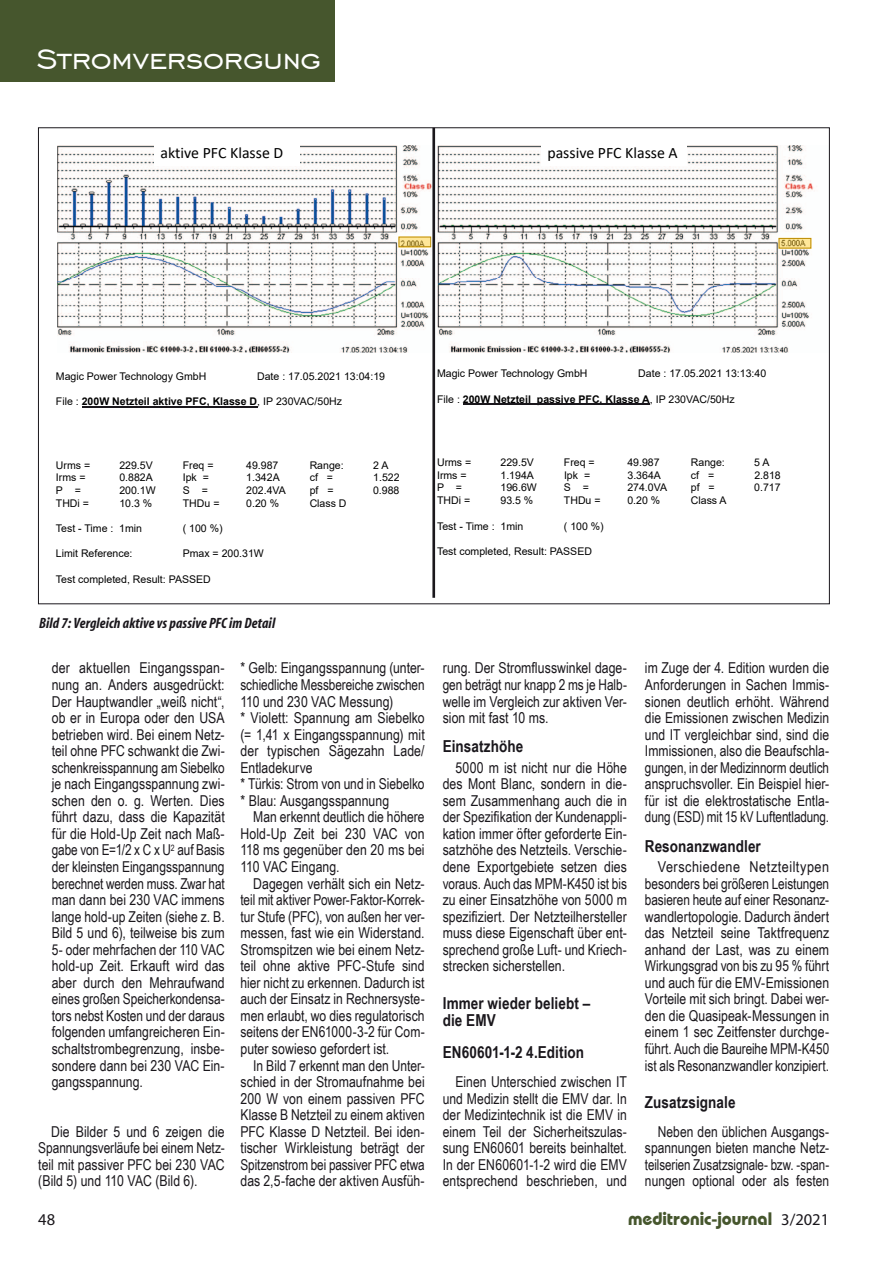
<style>
.page{position:relative;width:893px;height:1263px;background:#fff}
.page>*{position:absolute;margin:0;border:0;box-sizing:border-box;transform-origin:0 0}
.t1{font:36px "Engravers Gothic BT";letter-spacing:-.01em;color:#fff}
.t2{font:700 18px "Bauhaus IT Cby BT";color:#46562d}
.t3{font:700 16.5px/16.5px "Arial Narrow";letter-spacing:.005em;color:#1a171c}
.t4{font:16.5px "Myriad Pro";color:#1a171c}
.t5{font:15.9px "Calibri";color:#000}
.t6{font:15px/16.5px "Arial Narrow";color:#1a171c;text-align:justify}
.t7{font:italic 700 condensed 15px "Myriad";letter-spacing:.005em;color:#1a171c}
.t8{font:10.5px "Arial";color:#000}
.t9{font:700 10.5px "Arial";color:#000}
.s1{font-weight:400}
.s2{font-family:"Myriad Pro";font-weight:400;font-size:16.5px;color:#1a171c}
</style>
<div class="page">
<img style="left:58px;top:145px;width:756px;height:209px">
<img style="left:400px;top:239px;width:29px;height:6px">
<div style="left:398px;top:237px;width:33px;height:10px;border:1px solid #bd8d06"></div>
<img style="left:781px;top:240px;width:28px;height:6px">
<div style="left:779px;top:238px;width:32px;height:10px;border:1px solid #bd8d06"></div>
<hr style="left:82px;top:406px;width:175px;height:1px;background:#1a171c">
<hr style="left:463px;top:404px;width:187px;height:1px;background:#1a171c">
<hr style="left:432px;top:128px;width:3px;height:470px;background:#1a171c">
<div style="left:154px;top:140px;width:145px;height:26px;background:#fff"></div>
<div style="left:541px;top:140px;width:145px;height:26px;background:#fff"></div>
<div style="left:0;top:0;width:334px;height:82px;background:#46562d"></div>
<h1 class="t1" style="left:36px;top:39px;width:286px">Stromversorgung</h1>
<p class="t5" style="left:160px;top:142px;width:124px">aktive PFC Klasse D</p>
<p class="t5" style="left:547px;top:142px;width:132px">passive PFC Klasse A</p>
<p class="t8" style="left:56px;top:369px;width:152px">Magic Power Technology GmbH</p>
<p class="t8" style="left:257px;top:369px;width:129px">Date : 17.05.2021 13:04:19</p>
<p class="t9" style="left:56px;top:394px;width:288px"><span class="s1">File :</span> 200W Netzteil aktive PFC, Klasse D<span class="s1">, IP 230VAC/50Hz</span></p>
<p class="t8" style="left:437px;top:366px;width:152px">Magic Power Technology GmbH</p>
<p class="t8" style="left:638px;top:366px;width:129px">Date : 17.05.2021 13:13:40</p>
<p class="t9" style="left:437px;top:391px;width:299px"><span class="s1">File :</span> 200W Netzteil passive PFC, Klasse A<span class="s1">, IP 230VAC/50Hz</span></p>
<p class="t8" style="left:56px;top:458px;width:36px">Urms =</p>
<p class="t8" style="left:119px;top:458px;width:35px">229.5V</p>
<p class="t8" style="left:183px;top:458px;width:32px">Freq =</p>
<p class="t8" style="left:246px;top:458px;width:34px">49.987</p>
<p class="t8" style="left:310px;top:458px;width:35px">Range:</p>
<p class="t8" style="left:373px;top:458px;width:17px">2 A</p>
<p class="t8" style="left:56px;top:470px;width:31px">Irms =</p>
<p class="t8" style="left:119px;top:470px;width:35px">0.882A</p>
<p class="t8" style="left:183px;top:470px;width:28px">Ipk =</p>
<p class="t8" style="left:246px;top:470px;width:35px">1.342A</p>
<p class="t8" style="left:310px;top:470px;width:25px">cf =</p>
<p class="t8" style="left:373px;top:470px;width:28px">1.522</p>
<p class="t8" style="left:56px;top:483px;width:26px">P =</p>
<p class="t8" style="left:119px;top:483px;width:38px">200.1W</p>
<p class="t8" style="left:183px;top:483px;width:27px">S =</p>
<p class="t8" style="left:246px;top:483px;width:41px">202.4VA</p>
<p class="t8" style="left:310px;top:483px;width:25px">pf =</p>
<p class="t8" style="left:373px;top:483px;width:28px">0.988</p>
<p class="t8" style="left:56px;top:496px;width:35px">THDi =</p>
<p class="t8" style="left:119px;top:496px;width:34px">10.3 %</p>
<p class="t8" style="left:183px;top:496px;width:38px">THDu =</p>
<p class="t8" style="left:246px;top:496px;width:34px">0.20 %</p>
<p class="t8" style="left:310px;top:496px;width:38px">Class D</p>
<p class="t8" style="left:56px;top:521px;width:88px">Test - Time : 1min</p>
<p class="t8" style="left:183px;top:521px;width:41px">( 100 %)</p>
<p class="t8" style="left:56px;top:546px;width:78px">Limit Reference:</p>
<p class="t8" style="left:183px;top:546px;width:83px">Pmax = 200.31W</p>
<p class="t8" style="left:56px;top:572px;width:156px">Test completed, Result: PASSED</p>
<p class="t8" style="left:437px;top:455px;width:36px">Urms =</p>
<p class="t8" style="left:500px;top:455px;width:35px">229.5V</p>
<p class="t8" style="left:564px;top:455px;width:32px">Freq =</p>
<p class="t8" style="left:627px;top:455px;width:34px">49.987</p>
<p class="t8" style="left:691px;top:455px;width:35px">Range:</p>
<p class="t8" style="left:754px;top:455px;width:17px">5 A</p>
<p class="t8" style="left:437px;top:468px;width:31px">Irms =</p>
<p class="t8" style="left:500px;top:468px;width:35px">1.194A</p>
<p class="t8" style="left:564px;top:468px;width:28px">Ipk =</p>
<p class="t8" style="left:627px;top:468px;width:35px">3.364A</p>
<p class="t8" style="left:691px;top:468px;width:25px">cf =</p>
<p class="t8" style="left:754px;top:468px;width:28px">2.818</p>
<p class="t8" style="left:437px;top:480px;width:26px">P =</p>
<p class="t8" style="left:500px;top:480px;width:38px">196.6W</p>
<p class="t8" style="left:564px;top:480px;width:27px">S =</p>
<p class="t8" style="left:627px;top:480px;width:41px">274.0VA</p>
<p class="t8" style="left:691px;top:480px;width:25px">pf =</p>
<p class="t8" style="left:754px;top:480px;width:28px">0.717</p>
<p class="t8" style="left:437px;top:493px;width:35px">THDi =</p>
<p class="t8" style="left:500px;top:493px;width:34px">93.5 %</p>
<p class="t8" style="left:564px;top:493px;width:38px">THDu =</p>
<p class="t8" style="left:627px;top:493px;width:34px">0.20 %</p>
<p class="t8" style="left:691px;top:493px;width:37px">Class A</p>
<p class="t8" style="left:437px;top:519px;width:88px">Test - Time : 1min</p>
<p class="t8" style="left:564px;top:519px;width:41px">( 100 %)</p>
<p class="t8" style="left:437px;top:544px;width:156px">Test completed, Result: PASSED</p>
<p class="t7" style="left:39px;top:615px;width:238px">Bild 7: Vergleich aktivevs passive PFCimDetail</p>
<p class="t6" style="left:52px;top:659px;width:174px">der aktuellen Eingangsspan&shy;nung an. Anders ausgedrückt:<br>Der Hauptwandler „weiß nicht“, ob er in Europa oder den USA betrieben wird. Bei einem Netz&shy;teil ohne PFC schwankt die Zwi&shy;schenkreisspannung am Siebelko je nach Eingangsspannung zwi&shy;schen den o. g. Werten. Dies führt dazu, dass die Kapazität für die Hold-Up Zeit nach Maß&shy;gabe von E=1/2 x C x U<sup>2</sup> auf Basis der kleinsten Eingangsspannung berechnet werden muss. Zwar hat man dann bei 230 VAC immens lange hold-up Zeiten (siehe z. B.<br>Bild 5 und 6), teilweise bis zum 5- oder mehrfachen der 110 VAC hold-up Zeit. Erkauft wird das aber durch den Mehraufwand eines großen Speicherkondensa&shy;tors nebst Kosten und der daraus folgenden umfangreicheren Ein&shy;schaltstrombegrenzung, insbe&shy;sondere dann bei 230 VAC Ein&shy;gangsspannung.</p>
<p class="t6" style="left:38px;top:1122px;width:188px;text-indent:13px">Die Bilder 5 und 6 zeigen die Spannungsverläufe bei einem Netz&shy;teil mit passiver PFC bei 230 VAC (Bild 5) und 110 VAC (Bild 6).</p>
<p class="t6" style="left:240px;top:659px;width:186px;text-align:left">* Gelb: Eingangsspannung (unter&shy;schiedliche Messbereiche zwischen<br>110 und 230 VAC Messung)<br>* Violett: Spannung am Siebelko (= 1,41 x Eingangsspannung) mit der typischen Sägezahn Lade/<br>Entladekurve<br>* Türkis: Strom von und in Siebelko * Blau: Ausgangsspannung</p>
<p class="t6" style="left:240px;top:808px;width:186px;text-indent:13px">Man erkennt deutlich die höhere Hold-Up Zeit bei 230 VAC von 118 ms gegenüber den 20 ms bei 110 VAC Eingang.</p>
<p class="t6" style="left:240px;top:874px;width:186px;text-indent:13px">Dagegen verhält sich ein Netz&shy;teil mit aktiver Power-Faktor-Korrek&shy;tur Stufe (PFC), von außen her ver&shy;messen, fast wie ein Widerstand.<br>Stromspitzen wie bei einem Netz&shy;teil ohne aktive PFC-Stufe sind hier nicht zu erkennen. Dadurch ist auch der Einsatz in Rechnersyste&shy;men erlaubt, wo dies regulatorisch seitens der EN61000-3-2 für Com&shy;puter sowieso gefordert ist.</p>
<p class="t6" style="left:240px;top:1056px;width:186px;text-indent:13px">In Bild 7 erkennt man den Unter&shy;schied in der Stromaufnahme bei 200 W von einem passiven PFC Klasse B Netzteil zu einem aktiven PFC Klasse D Netzteil. Bei iden&shy;tischer Wirkleistung beträgt der Spitzenstrom bei passiver PFC etwa das 2,5-fache der aktiven Ausfüh-</p>
<p class="t6" style="left:443px;top:659px;width:186px">rung. Der Stromflusswinkel dage&shy;gen beträgt nur knapp 2 ms je Halb&shy;welle im Vergleich zur aktiven Ver&shy;sion mit fast 10 ms.</p>
<p class="t3" style="left:443px;top:737px;width:82px">Einsatzhöhe</p>
<p class="t6" style="left:443px;top:759px;width:186px;text-indent:13px">5000 m ist nicht nur die Höhe des Mont Blanc, sondern in die&shy;sem Zusammenhang auch die in der Spezifikation der Kundenappli&shy;kation immer öfter geforderte Ein&shy;satzhöhe des Netzteils. Verschie&shy;dene Exportgebiete setzen dies voraus. Auch das MPM-K450 ist bis zu einer Einsatzhöhe von 5000 m spezifiziert. Der Netzteilhersteller muss diese Eigenschaft über ent&shy;sprechend große Luft- und Kriech&shy;strecken sicherstellen.</p>
<p class="t3" style="left:443px;top:994px;width:149px">Immer wieder beliebt – die EMV</p>
<p class="t3" style="left:443px;top:1043px;width:143px">EN60601-1-2 4.Edition</p>
<p class="t6" style="left:443px;top:1073px;width:186px;text-indent:13px">Einen Unterschied zwischen IT und Medizin stellt die EMV dar. In der Medizintechnik ist die EMV in einem Teil der Sicherheitszulas&shy;sung EN60601 bereits beinhaltet.<br>In der EN60601-1-2 wird die EMV entsprechend beschrieben, und</p>
<p class="t6" style="left:645px;top:659px;width:186px">im Zuge der 4. Edition wurden die Anforderungen in Sachen Immis&shy;sionen deutlich erhöht. Während die Emissionen zwischen Medizin und IT vergleichbar sind, sind die Immissionen, also die Beaufschla&shy;gungen, in der Medizinnorm deutlich anspruchsvoller. Ein Beispiel hier&shy;für ist die elektrostatische Entla&shy;dung (ESD) mit 15 kV Luftentladung.</p>
<p class="t3" style="left:645px;top:837px;width:117px">Resonanzwandler</p>
<p class="t6" style="left:645px;top:858px;width:186px;text-indent:13px">Verschiedene Netzteiltypen besonders bei größeren Leistungen basieren heute auf einer Resonanz&shy;wandlertopologie. Dadurch ändert das Netzteil seine Taktfrequenz anhand der Last, was zu einem Wirkungsgrad von bis zu 95 % führt und auch für die EMV-Emissionen Vorteile mit sich bringt. Dabei wer&shy;den die Quasipeak-Messungen in einem 1 sec Zeitfenster durchge&shy;führt. Auch die Baureihe MPM-K450 ist als Resonanzwandler konzipiert.</p>
<p class="t3" style="left:645px;top:1093px;width:92px">Zusatzsignale</p>
<p class="t6" style="left:645px;top:1122px;width:186px;text-indent:13px">Neben den üblichen Ausgangs&shy;spannungen bieten manche Netz&shy;teilserien Zusatzsignale- bzw. -span&shy;nungen optional oder als festen</p>
<p class="t4" style="left:38px;top:1209px;width:18px">48</p>
<p class="t2" style="left:628px;top:1207px;width:203px">meditronic-journal <span class="s2">3/2021</span></p>
</div>
